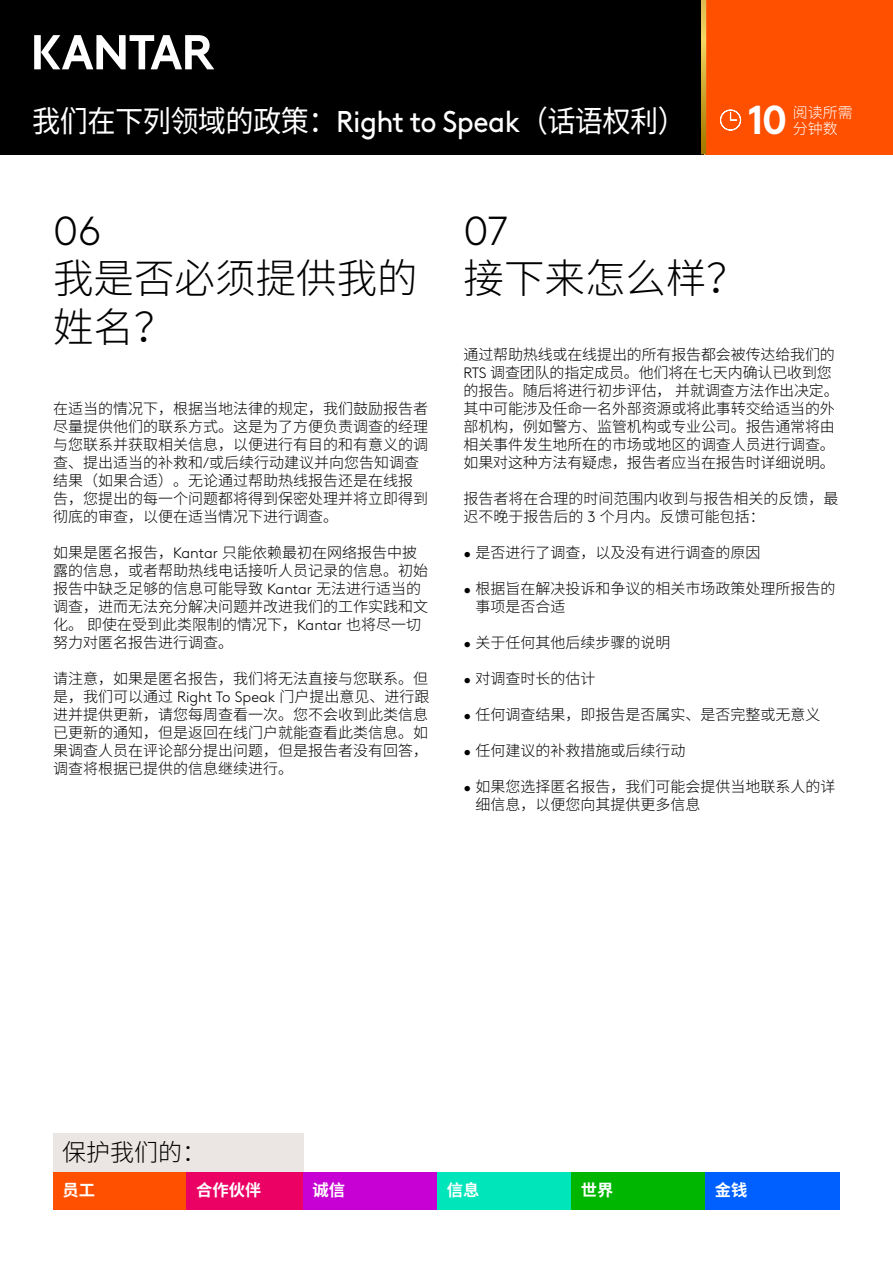
<style>
.page{position:relative;width:893px;height:1263px;background:#fff}
.page>*{position:absolute;margin:0;border:0;box-sizing:border-box;transform-origin:0 0}
.t1{font:300 40.5px/48.6px "Noto Sans CJ Ksc";color:#000}
.t2{font:300 40.5px "Kantar Brown";color:#000}
.t3{font:700 40.35px "Kantar Brown";color:#fff}
.t4{font:30px "Noto Sans CJ Ksc";letter-spacing:-.02em;color:#fff;scale:.94 1}
.t5{font:300 24px "Noto Sans CJ Ksc";color:#000}
.t6{font:700 16.35px "Noto Sans CJ Ksc";color:#fff}
.t7{font:300 15px/18px "Noto Sans CJ Ksc";color:#000}
.t8{font:300 15px "Noto Sans CJ Ksc";color:#fff}
.s1{font-family:"Kantar Brown"}
</style>
<div class="page">
<div style="left:53px;top:1134px;width:250px;height:38px;background:#ebe5e3"></div>
<div style="left:53px;top:1172px;width:134px;height:38px;background:#ff5000"></div>
<div style="left:187px;top:1172px;width:134px;height:38px;background:#eb0064"></div>
<div style="left:303px;top:1172px;width:134px;height:38px;background:#c700d3"></div>
<div style="left:437px;top:1172px;width:135px;height:38px;background:#00e5ba"></div>
<div style="left:572px;top:1172px;width:134px;height:38px;background:#00b600"></div>
<div style="left:706px;top:1172px;width:134px;height:38px;background:#0060ff"></div>
<div style="left:0;top:0;width:704px;height:154px;background:#000"></div>
<div style="left:705px;top:0;width:188px;height:154px;background:#ff5000"></div>
<svg style="left:720px;top:109px;width:21px;height:22px"></svg>
<svg style="left:34px;top:35px;width:180px;height:34px"></svg>
<svg style="left:701px;top:0;width:5px;height:154px"></svg>
<h3 class="t4" style="left:32px;top:104px;width:697px">我们在下列领域的政策：<span class="s1">Right to Speak</span>（话语权利）</h3>
<h2 class="t3" style="left:747px;top:87px;width:42px">10</h2>
<p class="t8" style="left:793px;top:104px;width:61px">阅读所需</p>
<p class="t8" style="left:793px;top:120px;width:46px">分钟数</p>
<h1 class="t2" style="left:53px;top:201px;width:50px">06</h1>
<h1 class="t1" style="left:53px;top:255px;width:366px">我是否必须提供我的姓名？</h1>
<h1 class="t2" style="left:463px;top:201px;width:46px">07</h1>
<h1 class="t1" style="left:463px;top:255px;width:285px">接下来怎么样？</h1>
<p class="t7" style="left:53px;top:400px;width:377px">在适当的情况下，根据当地法律的规定，我们鼓励报告者尽量提供他们的联系方式。这是为了方便负责调查的经理与您联系并获取相关信息，以便进行有目的和有意义的调查、提出适当的补救和<span class="s1">/</span>或后续行动建议并向您告知调查结果（如果合适）。无论通过帮助热线报告还是在线报告，您提出的每一个问题都将得到保密处理并将立即得到彻底的审查，以便在适当情况下进行调查。</p>
<p class="t7" style="left:53px;top:544px;width:377px">如果是匿名报告，<span class="s1">Kantar</span> 只能依赖最初在网络报告中披露的信息，或者帮助热线电话接听人员记录的信息。初始报告中缺乏足够的信息可能导致 <span class="s1">Kantar</span> 无法进行适当的调查，进而无法充分解决问题并改进我们的工作实践和文化。即使在受到此类限制的情况下，<span class="s1">Kantar</span> 也将尽一切努力对匿名报告进行调查。</p>
<p class="t7" style="left:53px;top:670px;width:378px;text-align:justify">请注意，如果是匿名报告，我们将无法直接与您联系。但是，我们可以通过 <span class="s1">Right To Speak</span> 门户提出意见、进行跟进并提供更新，请您每周查看一次。您不会收到此类信息已更新的通知，但是返回在线门户就能查看此类信息。如果调查人员在评论部分提出问题，但是报告者没有回答，调查将根据已提供的信息继续进行。</p>
<p class="t7" style="left:463px;top:346px;width:377px">通过帮助热线或在线提出的所有报告都会被传达给我们的<br><span class="s1">RTS</span> 调查团队的指定成员。他们将在七天内确认已收到您的报告。随后将进行初步评估，并就调查方法作出决定。其中可能涉及任命一名外部资源或将此事转交给适当的外部机构，例如警方、监管机构或专业公司。报告通常将由相关事件发生地所在的市场或地区的调查人员进行调查。如果对这种方法有疑虑，报告者应当在报告时详细说明。</p>
<p class="t7" style="left:463px;top:490px;width:377px">报告者将在合理的时间范围内收到与报告相关的反馈，最迟不晚于报告后的 <span class="s1">3</span> 个月内。反馈可能包括：</p>
<p class="t7" style="left:463px;top:544px;width:298px"><span class="s1">•</span> 是否进行了调查，以及没有进行调查的原因</p>
<p class="t7" style="left:475px;top:580px;width:361px;text-indent:-12px"><span class="s1">•</span> 根据旨在解决投诉和争议的相关市场政策处理所报告的事项是否合适</p>
<p class="t7" style="left:463px;top:634px;width:208px"><span class="s1">•</span> 关于任何其他后续步骤的说明</p>
<p class="t7" style="left:463px;top:670px;width:133px"><span class="s1">•</span> 对调查时长的估计</p>
<p class="t7" style="left:463px;top:706px;width:358px"><span class="s1">•</span> 任何调查结果，即报告是否属实、是否完整或无意义</p>
<p class="t7" style="left:463px;top:742px;width:223px"><span class="s1">•</span> 任何建议的补救措施或后续行动</p>
<p class="t7" style="left:475px;top:778px;width:361px;text-indent:-12px"><span class="s1">•</span> 如果您选择匿名报告，我们可能会提供当地联系人的详细信息，以便您向其提供更多信息</p>
<h3 class="t5" style="left:62px;top:1139px;width:145px">保护我们的：</h3>
<p class="t6" style="left:62px;top:1180px;width:34px">员工</p>
<p class="t6" style="left:196px;top:1180px;width:67px">合作伙伴</p>
<p class="t6" style="left:313px;top:1180px;width:34px">诚信</p>
<p class="t6" style="left:447px;top:1180px;width:34px">信息</p>
<p class="t6" style="left:581px;top:1180px;width:34px">世界</p>
<p class="t6" style="left:715px;top:1180px;width:34px">金钱</p>
</div>
